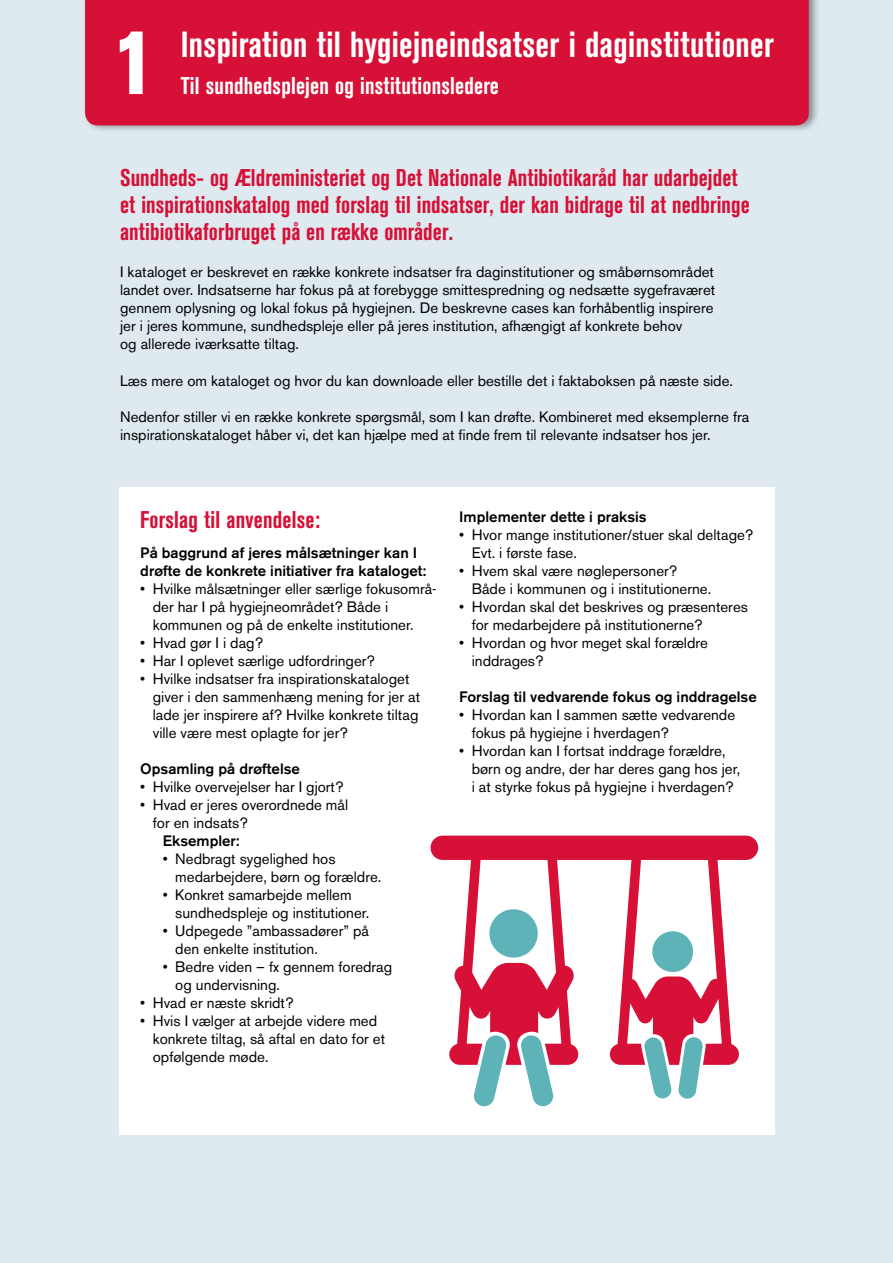
<style>
.page{position:relative;width:893px;height:1263px;background:#dfe9f0}
.page>*{position:absolute;margin:0;border:0;box-sizing:border-box;transform-origin:0 0}
.t1{font:800 condensed 88.5px "Akzidenz Grotesk BE";color:#fff}
.t2{font:700 condensed 36px "Akzidenz Grotesk BE";letter-spacing:.01em;color:#fff;scale:.95 1}
.t3{font:700 condensed 24px/27px "Akzidenz Grotesk BE";letter-spacing:.005em;color:#d61036;scale:.95 1}
.t4{font:700 condensed 24px "Akzidenz Grotesk BE";letter-spacing:.01em;color:#fff;scale:.95 1}
.t5{font:15px/18px "Akzidenz Grotesk BE";color:#000}
.t6{font:500 15px/18px "Akzidenz Grotesk BE";color:#000}
</style>
<div class="page">
<div style="left:82px;top:0;width:738px;height:133px;background:#000;opacity:.4"></div>
<div style="left:85px;top:0;width:724px;height:125px;background:#d61036"></div>
<div style="left:119px;top:487px;width:656px;height:647px;background:#fff"></div>
<svg style="left:474px;top:1065px;width:28px;height:42px"></svg>
<svg style="left:525px;top:1065px;width:29px;height:42px"></svg>
<svg style="left:678px;top:1065px;width:22px;height:34px"></svg>
<svg style="left:431px;top:836px;width:327px;height:229px"></svg>
<svg style="left:644px;top:1036px;width:28px;height:63px"></svg>
<h1 class="t1" style="left:112px;top:12px;width:46px">1</h1>
<h2 class="t2" style="left:181px;top:24px;width:626px">Inspiration til hygiejneindsatser i daginstitutioner</h2>
<h3 class="t4" style="left:181px;top:72px;width:336px">Til sundhedsplejen og institutionsledere</h3>
<h3 class="t3" style="left:120px;top:164px;width:664px">Sundheds- og Ældreministeriet og Det Nationale Antibiotikaråd har udarbejdet et inspirationskatalog med forslag til indsatser, der kan bidrage til at nedbringe antibiotikaforbruget på en række områder.</h3>
<p class="t5" style="left:120px;top:263px;width:597px">I kataloget er beskrevet en række konkrete indsatser fra daginstitutioner og småbørnsområdet landet over. Indsatserne har fokus på at forebygge smittespredning og nedsætte sygefraværet gennem oplysning og lokal fokus på hygiejnen. De beskrevne cases kan forhåbentlig inspirere jer i jeres kommune, sundhedspleje eller på jeres institution, afhængigt af konkrete behov<br>og allerede iværksatte tiltag.</p>
<p class="t5" style="left:120px;top:371px;width:614px">Læs mere om kataloget og hvor du kan downloade eller bestille det i faktaboksen på næste side.</p>
<p class="t5" style="left:120px;top:407px;width:631px">Nedenfor stiller vi en række konkrete spørgsmål, som I kan drøfte. Kombineret med eksemplerne fra inspirationskataloget håber vi, det kan hjælpe med at finde frem til relevante indsatser hos jer.</p>
<h3 class="t3" style="left:140px;top:507px;width:191px">Forslag til anvendelse:</h3>
<p class="t6" style="left:140px;top:544px;width:287px">På baggrund af jeres målsætninger kan I drøfte de konkrete initiativer fra kataloget:</p>
<p class="t5" style="left:153px;top:580px;width:285px;text-indent:-12px">• Hvilke målsætninger eller særlige fokusområ&shy;der har I på hygiejneområdet? Både i kommunen og på de enkelte institutioner.</p>
<p class="t5" style="left:140px;top:634px;width:124px">• Hvad gør I i dag?</p>
<p class="t5" style="left:140px;top:652px;width:236px">• Har I oplevet særlige udfordringer?</p>
<p class="t5" style="left:153px;top:670px;width:269px;text-indent:-12px">• Hvilke indsatser fra inspirationskataloget giver i den sammenhæng mening for jer at lade jer inspirere af? Hvilke konkrete tiltag ville være mest oplagte for jer?</p>
<p class="t6" style="left:140px;top:760px;width:161px">Opsamling på drøftelse</p>
<p class="t5" style="left:140px;top:778px;width:205px">• Hvilke overvejelser har I gjort?</p>
<p class="t5" style="left:153px;top:796px;width:197px;text-indent:-12px">• Hvad er jeres overordnede mål for en indsats?</p>
<p class="t6" style="left:163px;top:832px;width:78px">Eksempler:</p>
<p class="t5" style="left:175px;top:850px;width:207px;text-indent:-12px">• Nedbragt sygelighed hos medarbejdere, børn og forældre.</p>
<p class="t5" style="left:175px;top:886px;width:196px;text-indent:-12px">• Konkret samarbejde mellem sundhedspleje og institutioner.</p>
<p class="t5" style="left:175px;top:922px;width:195px;text-indent:-12px">• Udpegede ”ambassadører” på den enkelte institution.</p>
<p class="t5" style="left:175px;top:958px;width:218px;text-indent:-12px">• Bedre viden – fx gennem foredrag og undervisning.</p>
<p class="t5" style="left:140px;top:994px;width:155px">• Hvad er næste skridt?</p>
<p class="t5" style="left:153px;top:1012px;width:234px;text-indent:-12px">• Hvis I vælger at arbejde videre med konkrete tiltag, så aftal en dato for et opfølgende møde.</p>
<p class="t6" style="left:459px;top:508px;width:189px">Implementer dette i praksis</p>
<p class="t5" style="left:472px;top:526px;width:283px;text-indent:-12px">• Hvor mange institutioner/stuer skal deltage?<br>Evt. i første fase.</p>
<p class="t5" style="left:472px;top:562px;width:241px;text-indent:-12px">• Hvem skal være nøglepersoner?<br>Både i kommunen og i institutionerne.</p>
<p class="t5" style="left:472px;top:598px;width:278px;text-indent:-12px">• Hvordan skal det beskrives og præsenteres for medarbejdere på institutionerne?</p>
<p class="t5" style="left:472px;top:634px;width:238px;text-indent:-12px">• Hvordan og hvor meget skal forældre inddrages?</p>
<p class="t6" style="left:459px;top:688px;width:299px">Forslag til vedvarende fokus og inddragelse</p>
<p class="t5" style="left:472px;top:706px;width:265px;text-indent:-12px">• Hvordan kan I sammen sætte vedvarende fokus på hygiejne i hverdagen?</p>
<p class="t5" style="left:472px;top:742px;width:270px;text-indent:-12px">• Hvordan kan I fortsat inddrage forældre, børn og andre, der har deres gang hos jer, i at styrke fokus på hygiejne i hverdagen?</p>
</div>
